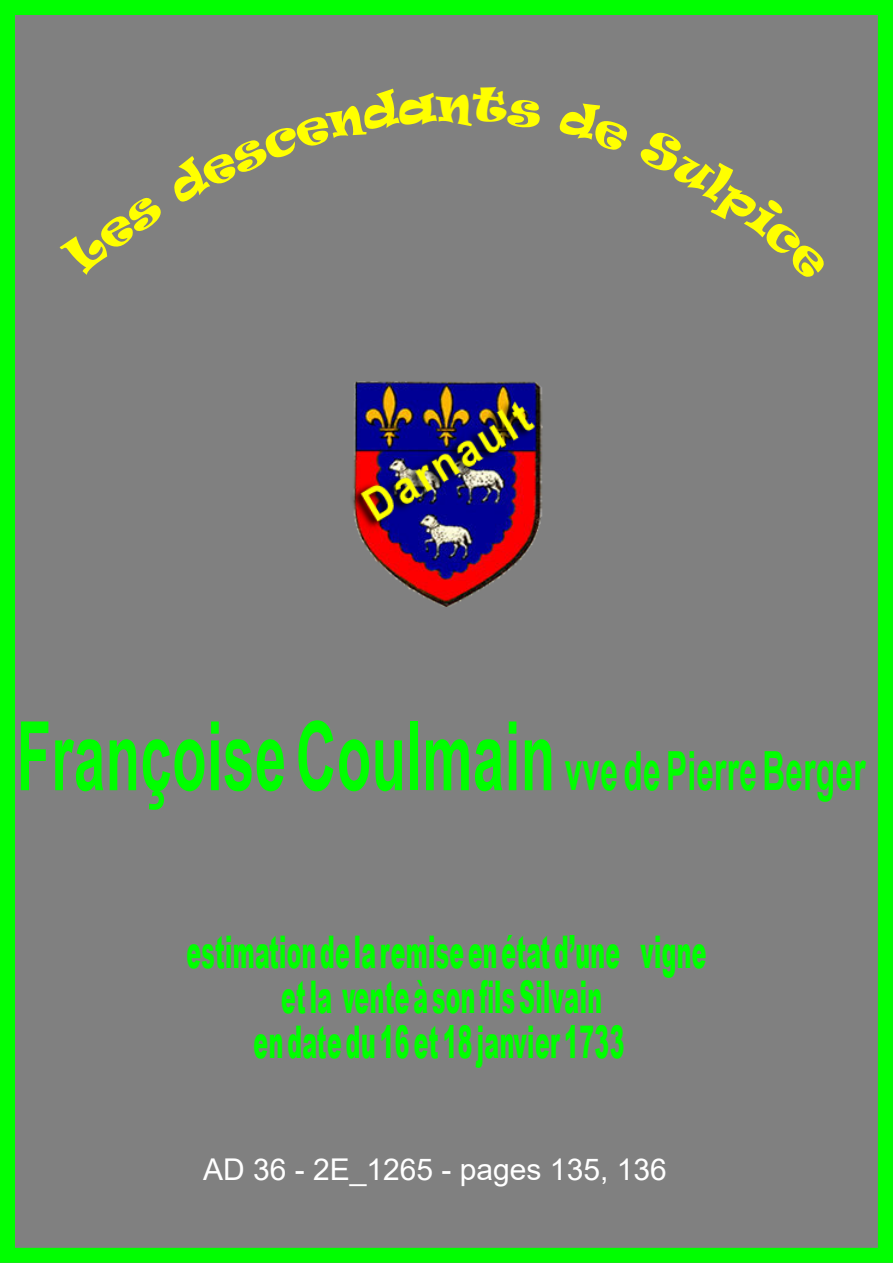
<style>
.page{position:relative;width:894px;height:1263px;background:#fff}
.page>*{position:absolute;margin:0;border:0;box-sizing:border-box;transform-origin:0 0}
.t1{font:700 96px "Arial";letter-spacing:.01em;color:#0f0;scale:.58 1}
.t2{font:900 45px/45px "Arial";letter-spacing:.015em;color:#0f0;text-align:center;scale:.49 1}
.t3{font:30px "Arial";color:#fff}
.s1{font-size:54px}
</style>
<div class="page">
<div style="left:0;top:0;width:893px;height:1263px;background:#808080"></div>
<img style="left:352px;top:381px;width:190px;height:226px">
<img style="left:351px;top:398px;width:185px;height:132px">
<img style="left:359px;top:400px;width:177px;height:122px">
<div style="left:59px;top:86px;width:483px;height:191px;background:#808080"></div>
<div style="left:558px;top:96px;width:72px;height:57px;background:#808080"></div>
<div style="left:637px;top:127px;width:191px;height:155px;background:#808080"></div>
<h1 class="t1" style="left:17px;top:720px;width:1465px">Françoise Coulmain <span class="s1">vve de Pierre Berger</span></h1>
<p class="t2" style="left:186px;top:934px;width:1063px">estimation de la remise en état d’une vigne et la vente à son fils Silvain<br>en date du 16 et 18 janvier 1733</p>
<p class="t3" style="left:203px;top:1158px;width:465px">AD 36 - 2E_1265 - pages 135, 136</p>
</div>
